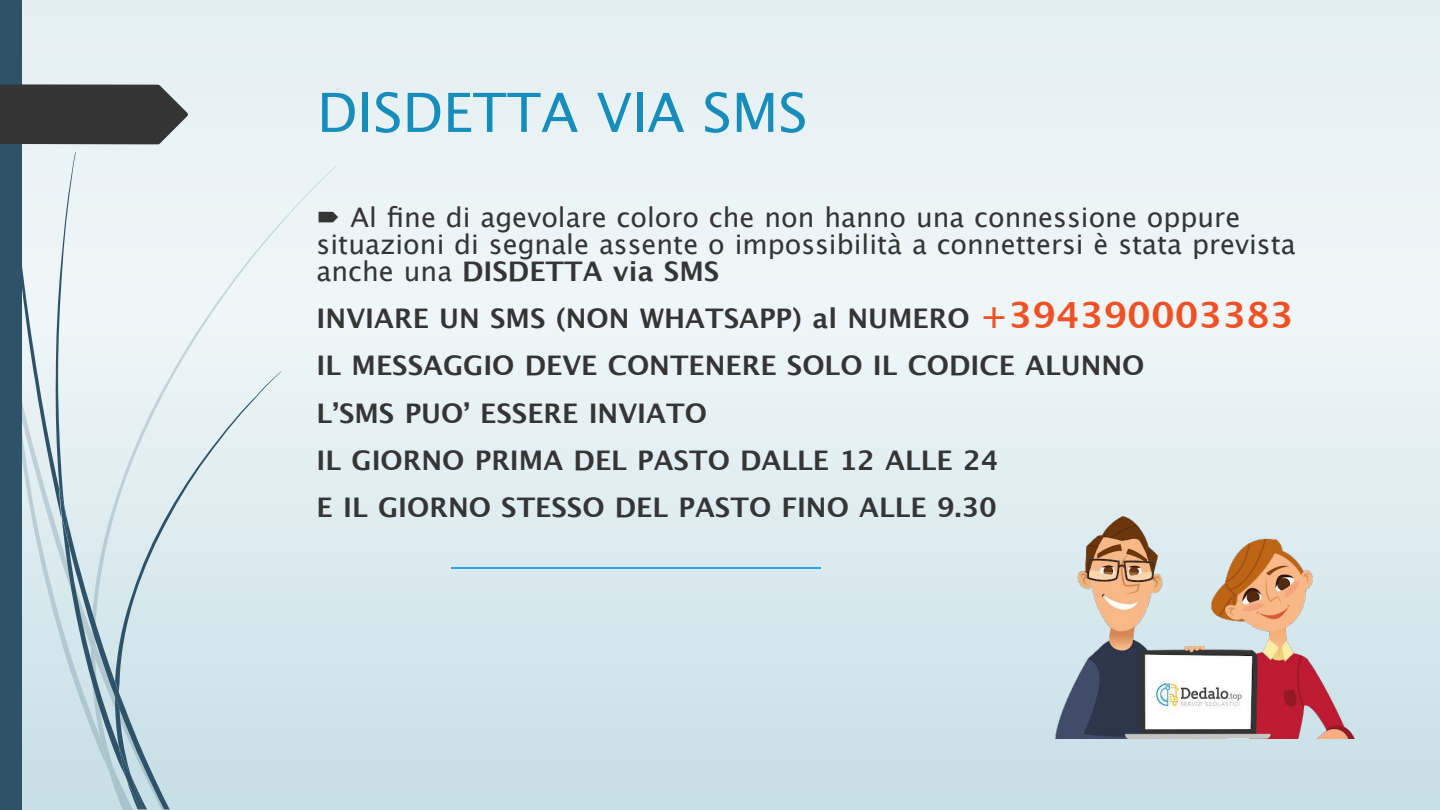
<style>
.page{position:relative;width:1440px;height:810px;background:#fff}
.page>*{position:absolute;margin:0;border:0;box-sizing:border-box;transform-origin:0 0}
.t1{font:54px "Lucida Grande";letter-spacing:.005em;color:#178dbb}
.t2{font:700 27px/47.4px "Lucida Grande";color:#353535}
.t3{font:27px/27px "Lucida Grande";color:#353535}
.s1{font-weight:700}
.s2{font-size:36px;color:#f05124}
</style>
<div class="page">
<div style="left:0;top:0;width:1440px;height:810px;background:linear-gradient(to bottom,#f2f7f9,#cfe3e9)"></div>
<svg style="left:188px;top:165px;width:149px;height:478px;background:#e8f1f4"></svg>
<svg style="left:188px;top:372px;width:94px;height:320px;background:#dbeaee"></svg>
<svg style="left:0;top:0;width:188px;height:810px;background:#b9c9cf"></svg>
<hr style="left:452px;top:567px;width:369px;height:2px;background:#2da0f1">
<img style="left:1055px;top:517px;width:300px;height:221px">
<svg style="left:319px;top:211px;width:19px;height:11px"></svg>
<h1 class="t1" style="left:317px;top:90px;width:492px">DISDETTA VIA SMS</h1>
<p class="t3" style="left:317px;top:205px;width:981px;text-indent:34px">Al fine di agevolare coloro che non hanno una connessione oppure situazioni di segnale assente o impossibilità a connettersi è stata prevista anche una <span class="s1">DISDETTA via SMS</span></p>
<p class="t2" style="left:317px;top:296px;width:978px">INVIARE UN SMS (NON WHATSAPP) al NUMERO <span class="s2">+394390003383<br></span>IL MESSAGGIO DEVE CONTENERE SOLO IL CODICE ALUNNO<br>LʼSMS PUOʼ ESSERE INVIATO<br>IL GIORNO PRIMA DEL PASTO DALLE 12 ALLE 24<br>E IL GIORNO STESSO DEL PASTO FINO ALLE 9.30</p>
</div>
